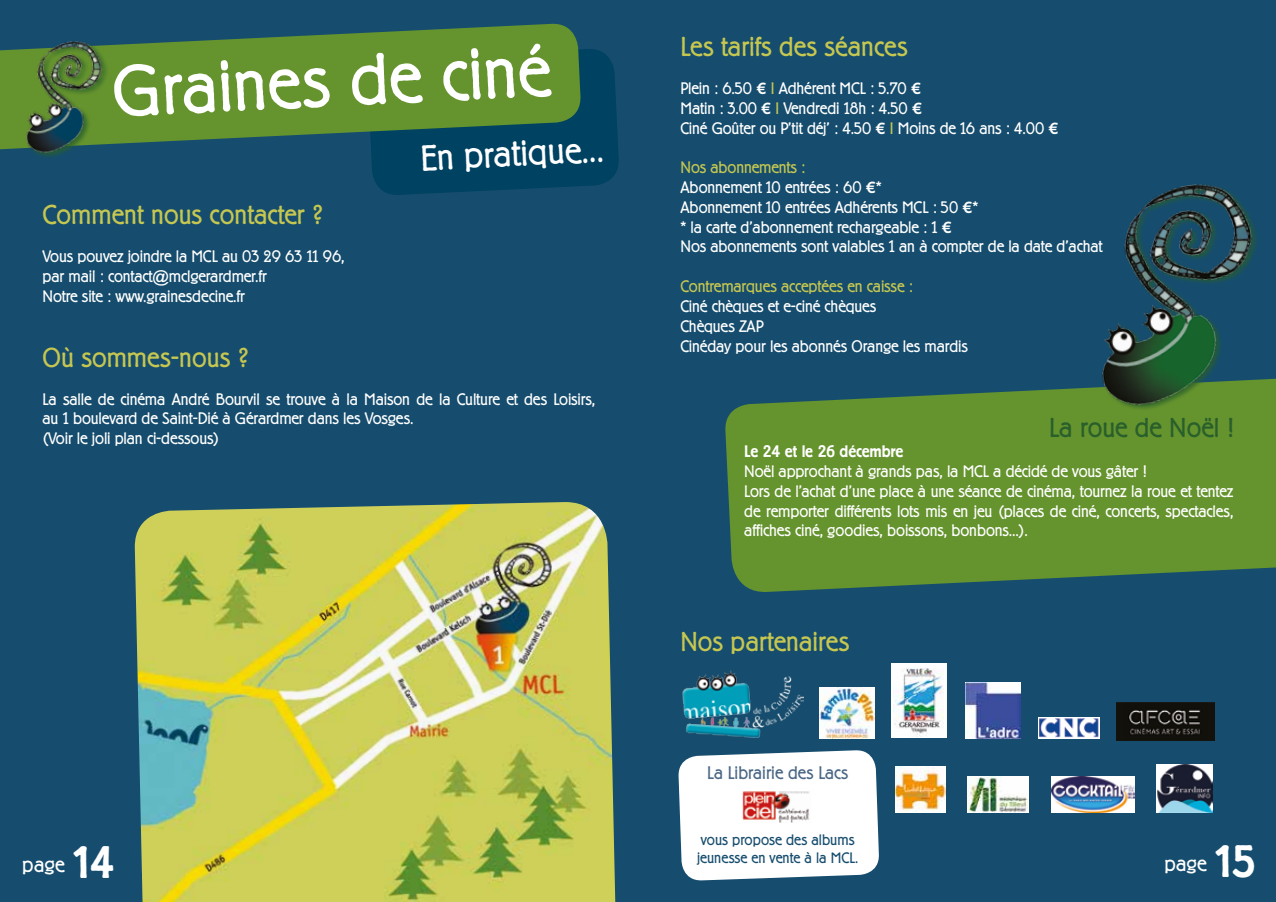
<style>
.page{position:relative;width:1276px;height:902px;background:#fff}
.page>*{position:absolute;margin:0;border:0;box-sizing:border-box;transform-origin:0 0}
.t1{font:300 72px "Berliner Grotesk";color:#fff}
.t2{font:300 36px "Berliner Grotesk";color:#fff}
.t3{font:300 27px "Berliner Grotesk";color:#c6c750}
.t4{font:300 27px "Berliner Grotesk";color:#295f2b}
.t5{font:300 21px "Berliner Grotesk";color:#fff}
.t6{font:300 18px "Berliner Grotesk";color:#4b6886}
.t7{font:300 16.5px/19.8px "Berliner Grotesk";letter-spacing:-.01em;color:#fff}
.t8{font:300 16.5px "Berliner Grotesk";letter-spacing:-.01em;color:#c6c750}
.t9{font:500 16.5px "Berliner Grotesk";letter-spacing:-.01em;color:#fff}
.t10{font:300 15px/18px "Berliner Grotesk";color:#164d6e}
.s1{font-family:"Gill Sans";font-weight:600}
.s2{color:#c6c750}
.s3{font-weight:500;font-size:45px}
</style>
<div class="page">
<div style="left:0;top:0;width:1276px;height:901px;background:#164d6e"></div>
<svg style="left:725px;top:391px;width:551px;height:201px;background:#5d8b34"></svg>
<svg style="left:371px;top:49px;width:248px;height:146px;background:#024362"></svg>
<img style="left:134px;top:502px;width:481px;height:399px">
<svg style="left:136px;top:23px;width:445px;height:128px;background:#50813b"></svg>
<img style="left:0;top:41px;width:136px;height:116px">
<img style="left:1010px;top:184px;width:266px;height:269px">
<img style="left:682px;top:670px;width:122px;height:67px">
<img style="left:819px;top:687px;width:55px;height:51px">
<div style="left:891px;top:663px;width:55px;height:74px;background:#fff"></div>
<img style="left:894px;top:668px;width:49px;height:69px">
<img style="left:965px;top:682px;width:55px;height:56px">
<img style="left:1116px;top:702px;width:98px;height:38px">
<img style="left:1038px;top:717px;width:62px;height:21px">
<img style="left:1051px;top:776px;width:83px;height:36px">
<img style="left:1156px;top:764px;width:56px;height:48px">
<img style="left:895px;top:766px;width:50px;height:46px">
<img style="left:968px;top:776px;width:61px;height:36px">
<svg style="left:678px;top:750px;width:201px;height:131px;background:#eaeff2"></svg>
<img style="left:742px;top:788px;width:70px;height:33px">
<h1 class="t1" style="left:110px;top:52px;width:440px;rotate:-3deg">Graines de ciné</h1>
<h2 class="t2" style="left:419px;top:138px;width:185px;rotate:-3deg">En pratique...</h2>
<h3 class="t3" style="left:43px;top:200px;width:281px">Comment nous contacter ?</h3>
<p class="t7" style="left:43px;top:247px;width:304px">Vous pouvez joindre la MCL au 03 29 63 11 96, par mail : contact<span class="s1">@</span>mclgerardmer.fr<br>Notre site : www.grainesdecine.fr</p>
<h3 class="t3" style="left:43px;top:342px;width:207px">Où sommes-nous ?</h3>
<p class="t7" style="left:43px;top:389px;width:554px">La salle de cinéma André Bourvil se trouve à la Maison de la Culture et des Loisirs, au 1 boulevard de Saint-Dié à Gérardmer dans les Vosges.<br>(Voir le joli plan ci-dessous)</p>
<h3 class="t3" style="left:680px;top:31px;width:229px">Les tarifs des séances</h3>
<p class="t7" style="left:680px;top:79px;width:379px">Plein : 6.50 <span class="s1">€</span> <span class="s2">I</span> Adhérent MCL : 5.70 <span class="s1">€<br></span>Matin : 3.00 <span class="s1">€</span> <span class="s2">I</span> Vendredi 18h : 4.50 <span class="s1">€<br></span>Ciné Goûter ou P’tit déj’ : 4.50 <span class="s1">€</span> <span class="s2">I</span> Moins de 16 ans : 4.00 <span class="s1">€</span></p>
<p class="t7" style="left:680px;top:158px;width:424px"><span class="s2">Nos abonnements :<br></span>Abonnement 10 entrées : 60 <span class="s1">€</span>*<br>Abonnement 10 entrées Adhérents MCL : 50 <span class="s1">€</span>*<br>* la carte d’abonnement rechargeable : 1 <span class="s1">€<br></span>Nos abonnements sont valables 1 an à compter de la date d’achat</p>
<p class="t8" style="left:680px;top:277px;width:234px">Contremarques acceptées en caisse :</p>
<p class="t7" style="left:680px;top:296px;width:289px">Ciné chèques et e-ciné chèques<br>Chèques ZAP<br>Cinéday pour les abonnés Orange les mardis</p>
<h3 class="t4" style="left:1049px;top:412px;width:186px">La roue de Noël !</h3>
<p class="t9" style="left:744px;top:442px;width:160px">Le 24 et le 26 décembre</p>
<p class="t7" style="left:744px;top:461px;width:491px">Noël approchant à grands pas, la MCL a décidé de vous gâter !<br>Lors de l'achat d'une place à une séance de cinéma, tournez la roue et tentez de remporter différents lots mis en jeu (places de ciné, concerts, spectacles, affiches ciné, goodies, boissons, bonbons...).</p>
<h3 class="t3" style="left:680px;top:625px;width:170px">Nos partenaires</h3>
<p class="t6" style="left:707px;top:762px;width:142px">La Librairie des Lacs</p>
<p class="t10" style="left:697px;top:831px;width:163px">vous propose des albums jeunesse en vente à la MCL.</p>
<p class="t5" style="left:22px;top:853px;width:94px">page <span class="s3">14</span></p>
<p class="t5" style="left:1164px;top:851px;width:93px">page <span class="s3">15</span></p>
</div>
